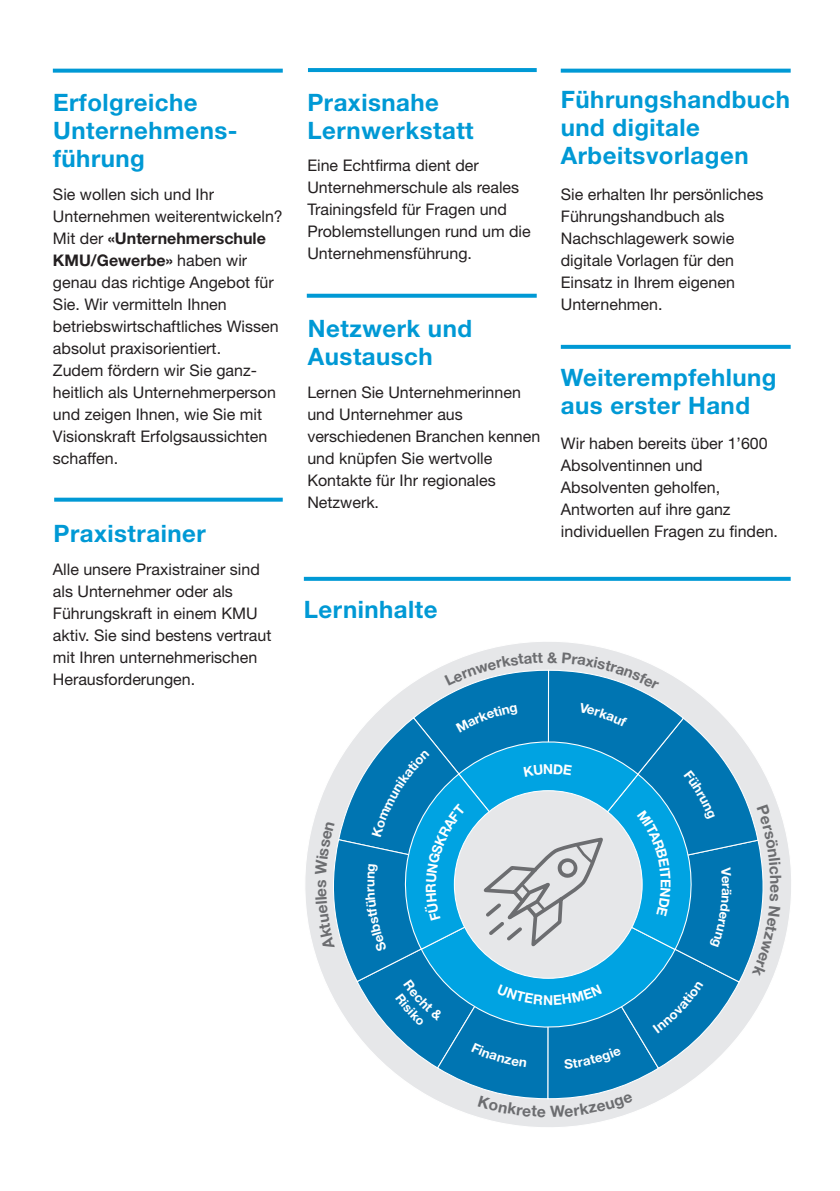
<style>
.page{position:relative;width:840px;height:1191px;background:#fff}
.page>*{position:absolute;margin:0;border:0;box-sizing:border-box;transform-origin:0 0}
.t1{font:700 24px/28px "Helvetica Neue LT Std";letter-spacing:.02em;color:#0099d5}
.t2{font:16px/22px "Helvetica Neue LT Std";color:#231f20}
.t3{font:700 13.8px "Helvetica Neue LT Std";color:#fff}
.t4{font:700 13.2px "Helvetica Neue LT Std";color:#fff}
.s1{font-weight:700}
</style>
<div class="page">
<svg style="left:53px;top:69px;width:229px;height:4px"></svg>
<svg style="left:308px;top:68px;width:228px;height:4px"></svg>
<svg style="left:560px;top:69px;width:230px;height:4px"></svg>
<svg style="left:306px;top:294px;width:230px;height:4px"></svg>
<svg style="left:54px;top:497px;width:228px;height:4px"></svg>
<svg style="left:560px;top:345px;width:230px;height:4px"></svg>
<svg style="left:304px;top:577px;width:486px;height:4px;background:#099cd6"></svg>
<svg style="left:305px;top:642px;width:486px;height:485px"></svg>
<svg style="left:315px;top:652px;width:466px;height:465px"></svg>
<h1 class="t1" style="left:53px;top:88px;width:186px">Erfolgreiche<br>Unternehmens&shy;führung</h1>
<h1 class="t1" style="left:307px;top:88px;width:168px">Praxisnahe<br>Lernwerkstatt</h1>
<h1 class="t1" style="left:560px;top:85px;width:231px">Führungshandbuch und digitale<br>Arbeitsvorlagen</h1>
<p class="t2" style="left:307px;top:154px;width:225px">Eine Echtfirma dient der<br>Unternehmerschule als reales<br>Trainingsfeld für Fragen und<br>Problemstellungen rund um die<br>Unternehmensführung.</p>
<p class="t2" style="left:53px;top:183px;width:231px">Sie wollen sich und Ihr<br>Unternehmen weiterentwickeln?<br>Mit der <span class="s1">«Unternehmerschule<br>KMU/Gewerbe»</span> haben wir genau das richtige Angebot für<br>Sie. Wir vermitteln Ihnen betriebswirtschaftliches Wissen absolut praxisorientiert.<br>Zudem fördern wir Sie ganz&shy;heitlich als Unternehmerperson und zeigen Ihnen, wie Sie mit<br>Visionskraft Erfolgsaussichten schaffen.</p>
<p class="t2" style="left:560px;top:183px;width:204px">Sie erhalten Ihr persönliches<br>Führungshandbuch als<br>Nachschlagewerk sowie digitale Vorlagen für den<br>Einsatz in Ihrem eigenen<br>Unternehmen.</p>
<h1 class="t1" style="left:308px;top:314px;width:165px">Netzwerk und<br>Austausch</h1>
<h1 class="t1" style="left:560px;top:363px;width:217px">Weiterempfehlung aus erster Hand</h1>
<p class="t2" style="left:560px;top:432px;width:218px">Wir haben bereits über 1’600<br>Absolventinnen und<br>Absolventen geholfen,<br>Antworten auf ihre ganz individuellen Fragen zu finden.</p>
<p class="t2" style="left:307px;top:381px;width:234px">Lernen Sie Unternehmerinnen und Unternehmer aus verschiedenen Branchen kennen und knüpfen Sie wertvolle<br>Kontakte für Ihr regionales<br>Netzwerk.</p>
<h1 class="t1" style="left:54px;top:518px;width:153px">Praxistrainer</h1>
<p class="t2" style="left:53px;top:558px;width:220px">Alle unsere Praxistrainer sind als Unternehmer oder als<br>Führungskraft in einem KMU aktiv. Sie sind bestens vertraut mit Ihren unternehmerischen<br>Herausforderungen.</p>
<h1 class="t1" style="left:304px;top:595px;width:135px">Lerninhalte</h1>
<p class="t4" style="left:361px;top:887px;width:9px;rotate:-90deg">u</p>
<p class="t4" style="left:734px;top:883px;width:7px;rotate:90deg">r</p>
<p class="t3" style="left:674px;top:879px;width:10px;rotate:90deg">E</p>
</div>
